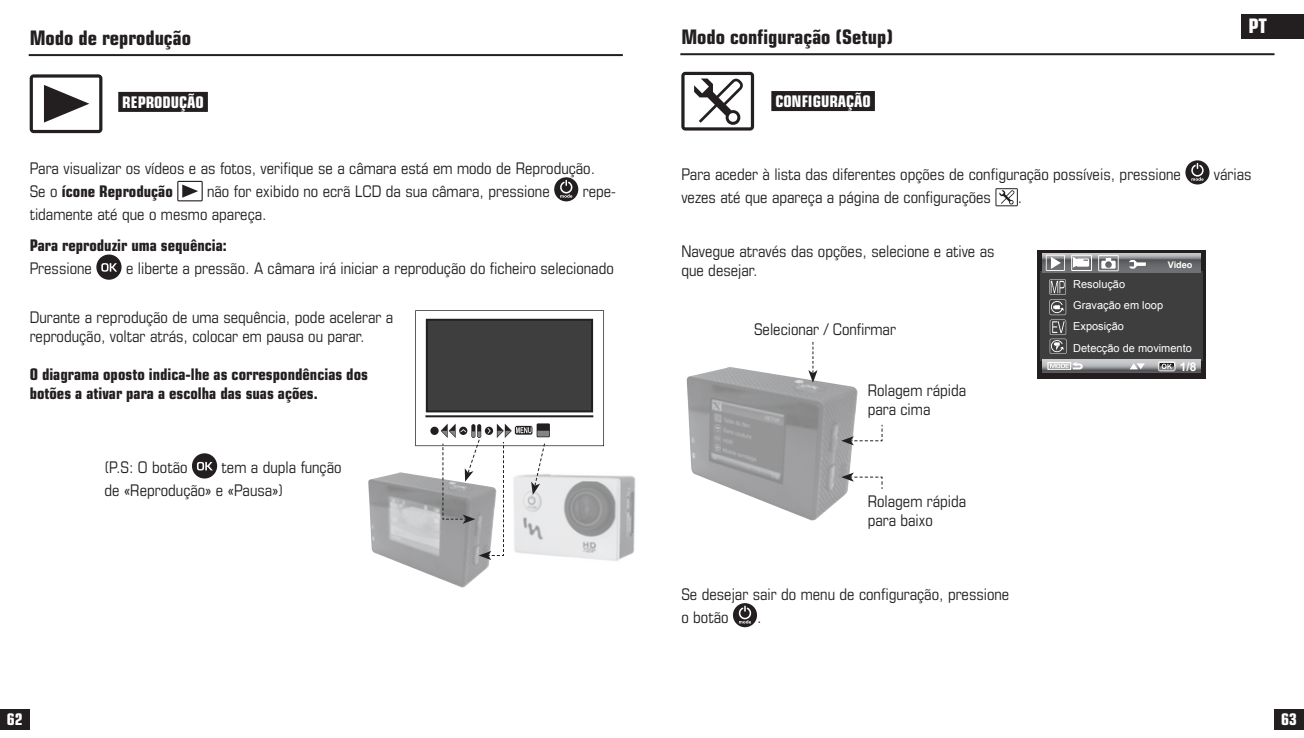
<style>
.page{position:relative;width:1304px;height:738px;background:#fff}
.page>*{position:absolute;margin:0;border:0;box-sizing:border-box;transform-origin:0 0}
.t1{font:700 condensed 20px "Eurostile";color:#231f20}
.t2{font:700 condensed 20px "Eurostile";color:#fff}
.t3{font:condensed 16px/19px "Eurostile";color:#231f20}
.t4{font:700 condensed 16px/19px "Eurostile";color:#231f20}
.t5{font:700 condensed 16px "Eurostile";color:#fff}
.t6{font:700 12px "Arial";color:#fff}
.t7{font:11px/21.2px "Arial";color:#fff}
.t8{font:700 9.2px "Arial";color:#fff}
.s1{font-weight:700}
</style>
<div class="page">
<div style="left:0;top:709px;width:29px;height:20px;background:#231f20"></div>
<div style="left:1274px;top:709px;width:30px;height:20px;background:#231f20"></div>
<div style="left:1242px;top:14px;width:62px;height:24px;background:#231f20"></div>
<div style="left:118px;top:92px;width:90px;height:20px;background:#231f20"></div>
<svg style="left:177px;top:181px;width:26px;height:20px"></svg>
<svg style="left:554px;top:177px;width:24px;height:24px"></svg>
<svg style="left:559px;top:180px;width:13px;height:17px"></svg>
<div style="left:96px;top:254px;width:26px;height:25px;background:#231f20;border-radius:50%"></div>
<svg style="left:101px;top:263px;width:16px;height:8px"></svg>
<hr style="left:29px;top:54px;width:594px;height:2px;background:#231f20">
<svg style="left:30px;top:74px;width:72px;height:59px"></svg>
<div style="left:192px;top:453px;width:25px;height:25px;background:#231f20;border-radius:50%"></div>
<svg style="left:197px;top:461px;width:16px;height:9px"></svg>
<img style="left:368px;top:472px;width:124px;height:115px">
<img style="left:595px;top:475px;width:41px;height:86px">
<svg style="left:415px;top:310px;width:189px;height:249px"></svg>
<hr style="left:680px;top:53px;width:594px;height:2px;background:#231f20">
<div style="left:771px;top:91px;width:104px;height:20px;background:#231f20"></div>
<svg style="left:681px;top:72px;width:73px;height:58px"></svg>
<div style="left:1185px;top:160px;width:24px;height:24px;background:#231f20;border-radius:50%"></div>
<svg style="left:1191px;top:163px;width:12px;height:18px"></svg>
<svg style="left:995px;top:188px;width:23px;height:18px"></svg>
<svg style="left:733px;top:602px;width:24px;height:24px"></svg>
<svg style="left:738px;top:605px;width:13px;height:18px"></svg>
<img style="left:686px;top:367px;width:172px;height:153px">
<svg style="left:841px;top:423px;width:42px;height:22px"></svg>
<svg style="left:808px;top:341px;width:10px;height:41px"></svg>
<svg style="left:841px;top:472px;width:42px;height:17px"></svg>
<div style="left:1037px;top:249px;width:169px;height:129px;background:#231f20"></div>
<div style="left:1040px;top:271px;width:163px;height:90px;background:#3e3e3f"></div>
<svg style="left:1043px;top:359px;width:157px;height:13px"></svg>
<svg style="left:1043px;top:253px;width:157px;height:19px"></svg>
<div style="left:1071px;top:254px;width:21px;height:17px;border:1px solid #fff"></div>
<svg style="left:1098px;top:255px;width:21px;height:16px"></svg>
<svg style="left:1046px;top:254px;width:19px;height:17px"></svg>
<svg style="left:1129px;top:260px;width:17px;height:8px"></svg>
<svg style="left:1158px;top:361px;width:17px;height:10px"></svg>
<svg style="left:1130px;top:363px;width:15px;height:6px"></svg>
<div style="left:1047px;top:361px;width:24px;height:8px;border:1px solid #fff"></div>
<svg style="left:1050px;top:361px;width:34px;height:9px"></svg>
<svg style="left:1073px;top:257px;width:16px;height:10px"></svg>
<svg style="left:1049px;top:279px;width:18px;height:75px"></svg>
<p class="t1" style="left:30px;top:25px;width:163px">Modo de reprodução</p>
<p class="t5" style="left:122px;top:92px;width:83px">REPRODUÇÃO</p>
<p class="t3" style="left:30px;top:156px;width:567px;line-height:23.2px">Para visualizar os vídeos e as fotos, verifique se a câmara está em modo de Reprodução.<br>Se o <span class="s1">ícone Reprodução</span></p>
<p class="t3" style="left:207px;top:181px;width:344px">não for exibido no ecrã LCD da sua câmara, pressione</p>
<p class="t3" style="left:583px;top:181px;width:35px">repe-</p>
<p class="t3" style="left:30px;top:205px;width:238px">tidamente até que o mesmo apareça.</p>
<p class="t4" style="left:30px;top:235px;width:199px">Para reproduzir uma sequência:</p>
<p class="t3" style="left:30px;top:258px;width:64px">Pressione</p>
<p class="t3" style="left:126px;top:258px;width:489px">e liberte a pressão. A câmara irá iniciar a reprodução do ficheiro selecionado</p>
<p class="t3" style="left:30px;top:307px;width:365px">Durante a reprodução de uma sequência, pode acelerar a reprodução, voltar atrás, colocar em pausa ou parar.</p>
<p class="t4" style="left:30px;top:364px;width:340px">O diagrama oposto indica-lhe as correspondências dos botões a ativar para a escolha das suas ações.</p>
<p class="t3" style="left:105px;top:455px;width:239px;line-height:23.2px;text-indent:117px">tem a dupla função de «Reprodução» e «Pausa»)</p>
<p class="t3" style="left:105px;top:457px;width:84px">(P.S: O botão</p>
<p class="t1" style="left:681px;top:25px;width:213px">Modo configuração (Setup)</p>
<p class="t5" style="left:775px;top:91px;width:97px">CONFIGURAÇÃO</p>
<p class="t2" style="left:1249px;top:14px;width:20px">PT</p>
<p class="t3" style="left:681px;top:165px;width:501px">Para aceder à lista das diferentes opções de configuração possíveis, pressione</p>
<p class="t3" style="left:1214px;top:165px;width:39px">várias</p>
<p class="t3" style="left:681px;top:188px;width:311px">vezes até que apareça a página de configurações</p>
<p class="t3" style="left:1018px;top:188px;width:6px">.</p>
<p class="t3" style="left:681px;top:242px;width:315px">Navegue através das opções, selecione e ative as que desejar.</p>
<p class="t8" style="left:1168px;top:259px;width:26px">Video</p>
<p class="t7" style="left:1073px;top:273px;width:120px">Resolução<br>Gravação em loop<br>Exposição<br>Detecção de movimento</p>
<p class="t3" style="left:754px;top:319px;width:143px">Selecionar / Confirmar</p>
<p class="t3" style="left:868px;top:380px;width:100px">Rolagem rápida para cima</p>
<p class="t3" style="left:868px;top:490px;width:100px">Rolagem rápida para baixo</p>
<p class="t3" style="left:681px;top:581px;width:329px;line-height:23.2px">Se desejar sair do menu de configuração, pressione o botão</p>
<p class="t3" style="left:757px;top:607px;width:6px">.</p>
<p class="t6" style="left:1180px;top:358px;width:18px">1/8</p>
<p class="t5" style="left:7px;top:709px;width:17px">62</p>
<p class="t5" style="left:1281px;top:709px;width:17px">63</p>
</div>
